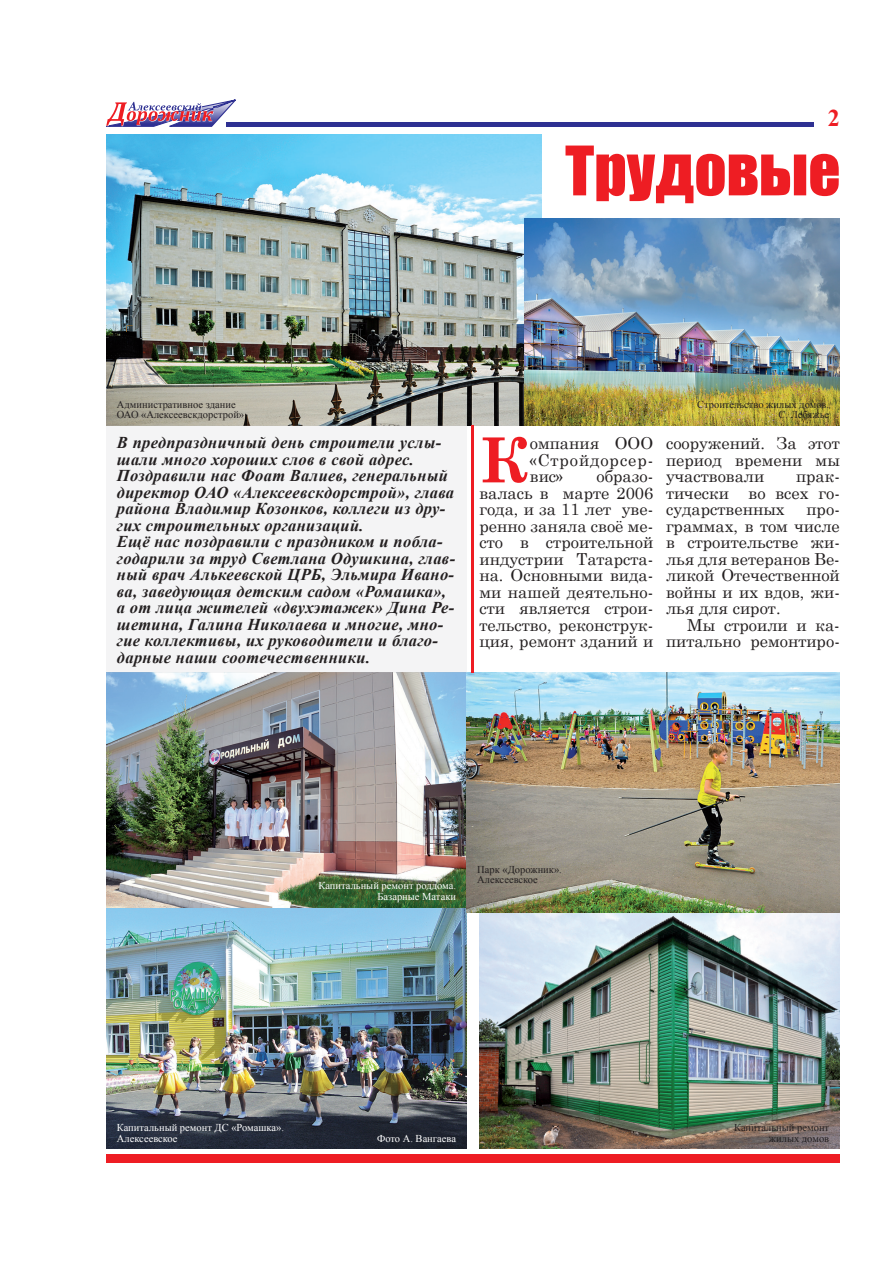
<style>
.page{position:relative;width:893px;height:1263px;background:#fff}
.page>*{position:absolute;margin:0;border:0;box-sizing:border-box;transform-origin:0 0}
.t1{font:63px "Impact";color:#ee1d23}
.t2{font:700 62.25px "Century Schoolbook";color:#ee1d23}
.t3{font:700 24px "Times New Roman";color:#ee1d23}
.t4{font:italic 700 16.5px/16.5px "Times New Roman";letter-spacing:.02em;color:#231f20}
.t5{font:16.5px/16.5px "Century Schoolbook";color:#231f20;text-align:justify}
.t6{font:10.5px/10.5px "Times New Roman";color:#231f20}
.t7{font:10.5px/10.5px "Times New Roman";color:#fff;text-align:right}
</style>
<div class="page">
<img style="left:106px;top:135px;width:435px;height:290px">
<hr style="left:226px;top:122px;width:587px;height:4px;background:#2e3092">
<div style="left:106px;top:1154px;width:734px;height:9px;background:#ee1d23"></div>
<svg style="left:106px;top:100px;width:130px;height:26px"></svg>
<img style="left:524px;top:218px;width:316px;height:207px">
<img style="left:106px;top:673px;width:361px;height:475px">
<img style="left:479px;top:912px;width:361px;height:236px">
<img style="left:467px;top:673px;width:373px;height:239px">
<svg style="left:559px;top:218px;width:281px;height:19px;background:#5a8abb"></svg>
<div style="left:106px;top:425px;width:361px;height:248px;background:#f4f4f5"></div>
<hr style="left:471px;top:425px;width:3px;height:248px;background:#ee1d23">
<h3 class="t3" style="left:828px;top:102px;width:13px">2</h3>
<h1 class="t1" style="left:565px;top:122px;width:277px">Трудовые</h1>
<p class="t6" style="left:117px;top:399px;width:129px">Административное здание<br>ОАО «Алексеевскдорстрой»</p>
<p class="t4" style="left:117px;top:434px;width:340px">В предпраздничный день строители услы&shy;шали много хороших слов в свой адрес.<br>Поздравили нас Фоат Валиев, генеральный директор ОАО «Алексеевскдорстрой», глава района Владимир Козонков, коллеги из дру&shy;гих строительных организаций.<br>Ещё нас поздравили с праздником и побла&shy;годарили за труд Светлана Одушкина, глав&shy;ный врач Алькеевской ЦРБ, Эльмира Ивано&shy;ва, заведующая детским садом «Ромашка», а от лица жителей «двухэтажек» Дина Ре&shy;шетина, Галина Николаева и многие, мно&shy;гие коллективы, их руководители и благо&shy;дарные наши соотечественники.</p>
<h2 class="t2" style="left:479px;top:412px;width:52px">К</h2>
<p class="t5" style="left:530px;top:434px;width:125px">омпания ООО «Стройдорсер&shy;вис»</p>
<p class="t5" style="left:479px;top:467px;width:175px;text-indent:117px">образо&shy;валась в марте 2006 года, и за 11 лет уве&shy;ренно заняла своё ме&shy;сто в строительной индустрии Татарста&shy;на. Основными вида&shy;ми нашей деятельно&shy;сти является строи&shy;тельство, реконструк&shy;ция, ремонт зданий и</p>
<p class="t6" style="left:697px;top:399px;width:133px;text-align:right">Строительство жилых домов.<br>С. Лебяжье</p>
<p class="t5" style="left:666px;top:434px;width:175px">сооружений. За этот период времени мы участвовали</p>
<p class="t5" style="left:666px;top:467px;width:175px;text-indent:130px">прак&shy;тически во всех го&shy;сударственных</p>
<p class="t5" style="left:666px;top:500px;width:175px;text-indent:140px">про&shy;граммах, в том числе в строительстве жи&shy;лья для ветеранов Ве&shy;ликой Отечественной войны и их вдов, жи&shy;лья для сирот.</p>
<p class="t5" style="left:666px;top:615px;width:175px;text-align:right">Мы строили и ка&shy;питально ремонтиро-</p>
<p class="t7" style="left:319px;top:880px;width:139px">Капитальный ремонт роддома.<br>Базарные Матаки</p>
<p class="t6" style="left:477px;top:864px;width:86px">Парк «Дорожник».<br>Алексеевское</p>
<p class="t7" style="left:117px;top:1122px;width:169px;text-align:left">Капитальный ремонт ДС «Ромашка».<br>Алексеевское</p>
<p class="t7" style="left:377px;top:1133px;width:80px">Фото А. Вангаева</p>
<p class="t6" style="left:734px;top:1122px;width:97px;text-align:right">Капитальный ремонт жилых домов</p>
</div>
